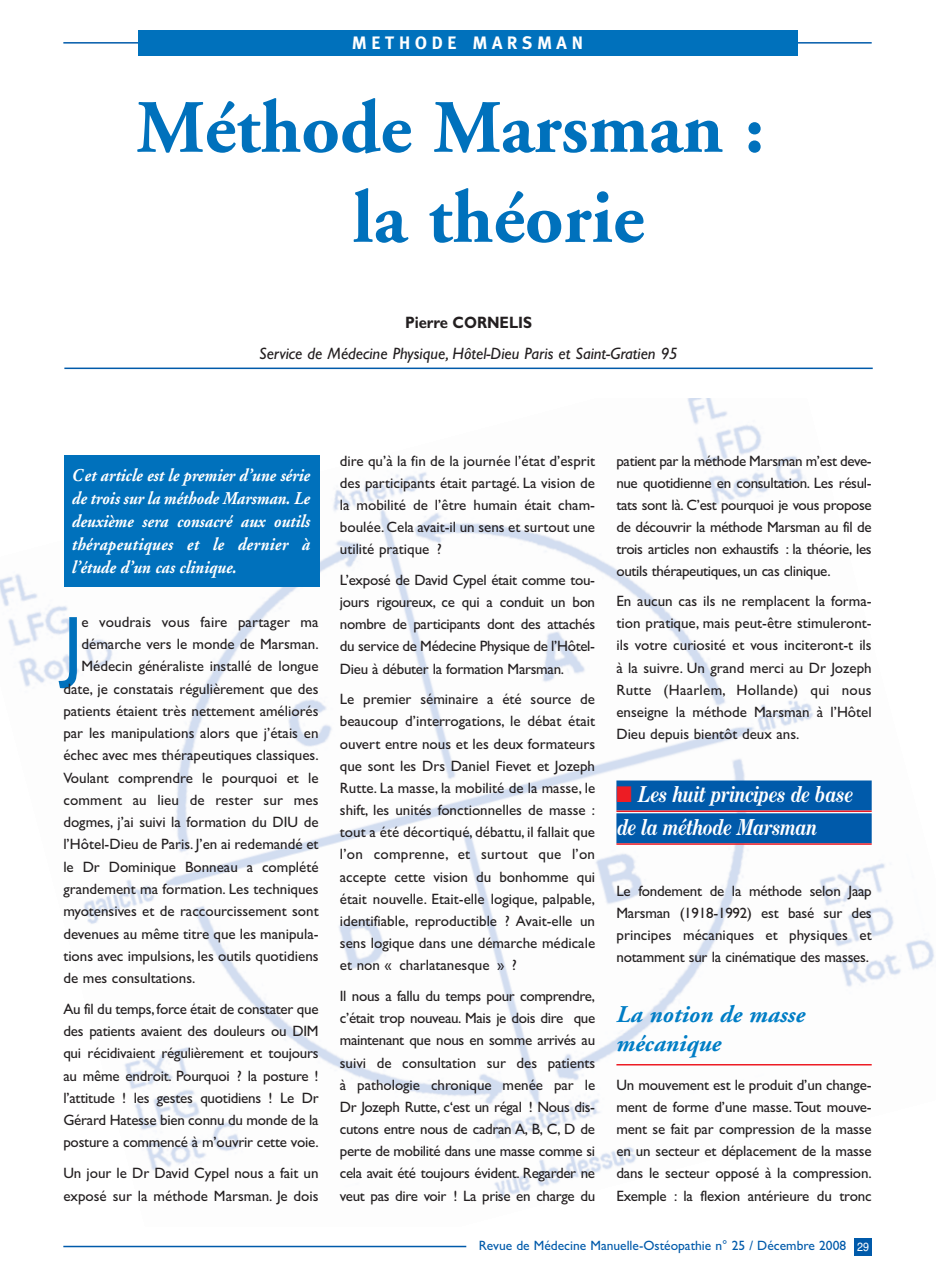
<style>
.page{position:relative;width:936px;height:1276px;background:#fff}
.page>*{position:absolute;margin:0;border:0;box-sizing:border-box;transform-origin:0 0}
.t1{font:78px "Gill Sans";color:#0071bc}
.t2{font:700 75px/90px "Adobe Garamond";color:#0071bc}
.t3{font:italic 700 24px/29.1px "Adobe Garamond";color:#007dc5}
.t4{font:italic 700 22.5px/32.8px "Century ATFBQ";color:#fff;scale:.9 1}
.t5{font:italic 700 18px/23px "Adobe Garamond";letter-spacing:.015em;color:#fff;text-align:justify;scale:.9 1}
.t6{font:700 18px "Meta";letter-spacing:.265em;color:#fff}
.t7{font:italic 16.5px "Gill Sans";color:#231f20}
.t8{font:700 16.5px "Gill Sans";color:#231f20;scale:.9 1}
.t9{font:15px/22.2px "Gill Sans";color:#231f20;text-align:justify}
.t10{font:13.5px "Gill Sans";color:#005aaa}
.s1{color:#ed1c24}
</style>
<div class="page">
<img style="left:0;top:398px;width:934px;height:800px">
<div style="left:64px;top:455px;width:255px;height:132px;background:#0071bc"></div>
<div style="left:854px;top:1238px;width:17px;height:17px;background:#005aaa"></div>
<hr style="left:63px;top:1245px;width:403px;height:2px;background:#005aaa">
<hr style="left:63px;top:42px;width:808px;height:2px;background:#005aaa">
<div style="left:616px;top:780px;width:255px;height:30px;background:#005aaa"></div>
<hr style="left:616px;top:810px;width:255px;height:2px;background:#ed1c24">
<div style="left:616px;top:813px;width:255px;height:30px;background:#005aaa"></div>
<hr style="left:616px;top:843px;width:255px;height:2px;background:#ed1c24">
<hr style="left:616px;top:1064px;width:255px;height:1px;background:#ed1c24">
<div style="left:138px;top:30px;width:659px;height:26px;background:#0071bc"></div>
<hr style="left:64px;top:367px;width:808px;height:2px;background:#005aaa">
<p class="t6" style="left:352px;top:34px;width:232px">METHODE MARSMAN</p>
<p class="t6" style="left:449px;top:34px;width:38px">???</p>
<h2 class="t2" style="left:352px;top:90px;width:413px;text-indent:-216px">Méthode Marsman : la théorie</h2>
<p class="t8" style="left:405px;top:317px;width:143px">Pierre CORNELIS</p>
<p class="t7" style="left:259px;top:348px;width:420px">Service de Médecine Physique, Hôtel-Dieu Paris et Saint-Gratien 95</p>
<p class="t5" style="left:72px;top:465px;width:266px">Cet article est le premier d’une série de trois sur la méthode Marsman. Le deuxième sera consacré aux outils thérapeutiques et le dernier à l’étude d’un cas clinique.</p>
<h1 class="t1" style="left:63px;top:617px;width:21px">J</h1>
<p class="t9" style="left:82px;top:612px;width:238px">e voudrais vous faire partager ma</p>
<p class="t9" style="left:82px;top:634px;width:238px">démarche vers le monde de Marsman.</p>
<p class="t9" style="left:82px;top:657px;width:238px">Médecin généraliste installé de longue</p>
<p class="t9" style="left:63px;top:679px;width:257px">date, je constatais régulièrement que des</p>
<p class="t9" style="left:63px;top:701px;width:257px">patients étaient très nettement améliorés</p>
<p class="t9" style="left:63px;top:723px;width:257px">par les manipulations alors que j’étais en</p>
<p class="t9" style="left:63px;top:746px;width:257px">échec avec mes thérapeutiques classiques.</p>
<p class="t9" style="left:63px;top:768px;width:257px">Voulant comprendre le pourquoi et le</p>
<p class="t9" style="left:63px;top:790px;width:257px">comment au lieu de rester sur mes</p>
<p class="t9" style="left:63px;top:812px;width:257px">dogmes, j’ai suivi la formation du DIU de</p>
<p class="t9" style="left:63px;top:835px;width:257px">l’Hôtel-Dieu de Paris. J’en ai redemandé et</p>
<p class="t9" style="left:63px;top:857px;width:257px">le Dr Dominique Bonneau a complété</p>
<p class="t9" style="left:63px;top:879px;width:257px">grandement ma formation. Les techniques</p>
<p class="t9" style="left:63px;top:902px;width:257px">myotensives et de raccourcissement sont</p>
<p class="t9" style="left:63px;top:924px;width:257px">devenues au même titre que les manipula-</p>
<p class="t9" style="left:63px;top:946px;width:257px">tions avec impulsions, les outils quotidiens</p>
<p class="t9" style="left:63px;top:968px;width:133px">de mes consultations.</p>
<p class="t9" style="left:63px;top:999px;width:257px">Au fil du temps,force était de constater que des patients avaient des douleurs ou DIM qui récidivaient régulièrement et toujours au même endroit. Pourquoi ? la posture ! l’attitude ! les gestes quotidiens ! Le Dr Gérard Hatesse bien connu du monde de la posture a commencé à m’ouvrir cette voie.</p>
<p class="t9" style="left:63px;top:1163px;width:257px">Un jour le Dr David Cypel nous a fait un exposé sur la méthode Marsman. Je dois</p>
<p class="t9" style="left:340px;top:451px;width:257px">dire qu’à la fin de la journée l’état d’esprit des participants était partagé. La vision de la mobilité de l’être humain était cham&shy;boulée. Cela avait-il un sens et surtout une utilité pratique ?</p>
<p class="t9" style="left:340px;top:570px;width:257px">L’exposé de David Cypel était comme tou&shy;jours rigoureux, ce qui a conduit un bon nombre de participants dont des attachés du service de Médecine Physique de l’Hôtel-Dieu à débuter la formation Marsman.</p>
<p class="t9" style="left:340px;top:690px;width:257px">Le premier séminaire a été source de beaucoup d’interrogations, le débat était ouvert entre nous et les deux formateurs que sont les Drs Daniel Fievet et Jozeph Rutte. La masse, la mobilité de la masse, le shift, les unités fonctionnelles de masse : tout a été décortiqué, débattu, il fallait que l’on comprenne, et surtout que l’on accepte cette vision du bonhomme qui était nouvelle. Etait-elle logique, palpable, identifiable, reproductible ? Avait-elle un sens logique dans une démarche médicale et non « charlatanesque » ?</p>
<p class="t9" style="left:340px;top:986px;width:257px">Il nous a fallu du temps pour comprendre, c’était trop nouveau. Mais je dois dire que maintenant que nous en somme arrivés au suivi de consultation sur des patients à pathologie chronique menée par le Dr Jozeph Rutte, c‘est un régal ! Nous dis&shy;cutons entre nous de cadran A, B, C, D de perte de mobilité dans une masse comme si cela avait été toujours évident. Regarder ne veut pas dire voir ! La prise en charge du</p>
<p class="t9" style="left:616px;top:451px;width:257px">patient par la méthode Marsman m’est deve&shy;nue quotidienne en consultation. Les résul&shy;tats sont là. C’est pourquoi je vous propose de découvrir la méthode Marsman au fil de trois articles non exhaustifs : la théorie, les outils thérapeutiques, un cas clinique.</p>
<p class="t9" style="left:616px;top:592px;width:257px">En aucun cas ils ne remplacent la forma&shy;tion pratique, mais peut-être stimuleront&shy;ils votre curiosité et vous inciteront-t ils à la suivre. Un grand merci au Dr Jozeph Rutte (Haarlem, Hollande) qui nous enseigne la méthode Marsman à l’Hôtel Dieu depuis bientôt deux ans.</p>
<h3 class="t4" style="left:616px;top:780px;width:263px"><span class="s1">■</span> Les huit principes de base de la méthode Marsman</h3>
<p class="t9" style="left:616px;top:881px;width:257px">Le fondement de la méthode selon Jaap Marsman (1918-1992) est basé sur des principes mécaniques et physiques et notamment sur la cinématique des masses.</p>
<h3 class="t3" style="left:616px;top:1002px;width:190px">La notion de masse mécanique</h3>
<p class="t9" style="left:616px;top:1076px;width:257px">Un mouvement est le produit d’un change&shy;ment de forme d’une masse. Tout mouve&shy;ment se fait par compression de la masse en un secteur et déplacement de la masse dans le secteur opposé à la compression.<br>Exemple : la flexion antérieure du tronc</p>
<p class="t10" style="left:478px;top:1240px;width:392px">Revue de Médecine Manuelle-Ostéopathie n° 25 / Décembre 2008 <sub>29</sub></p>
</div>
